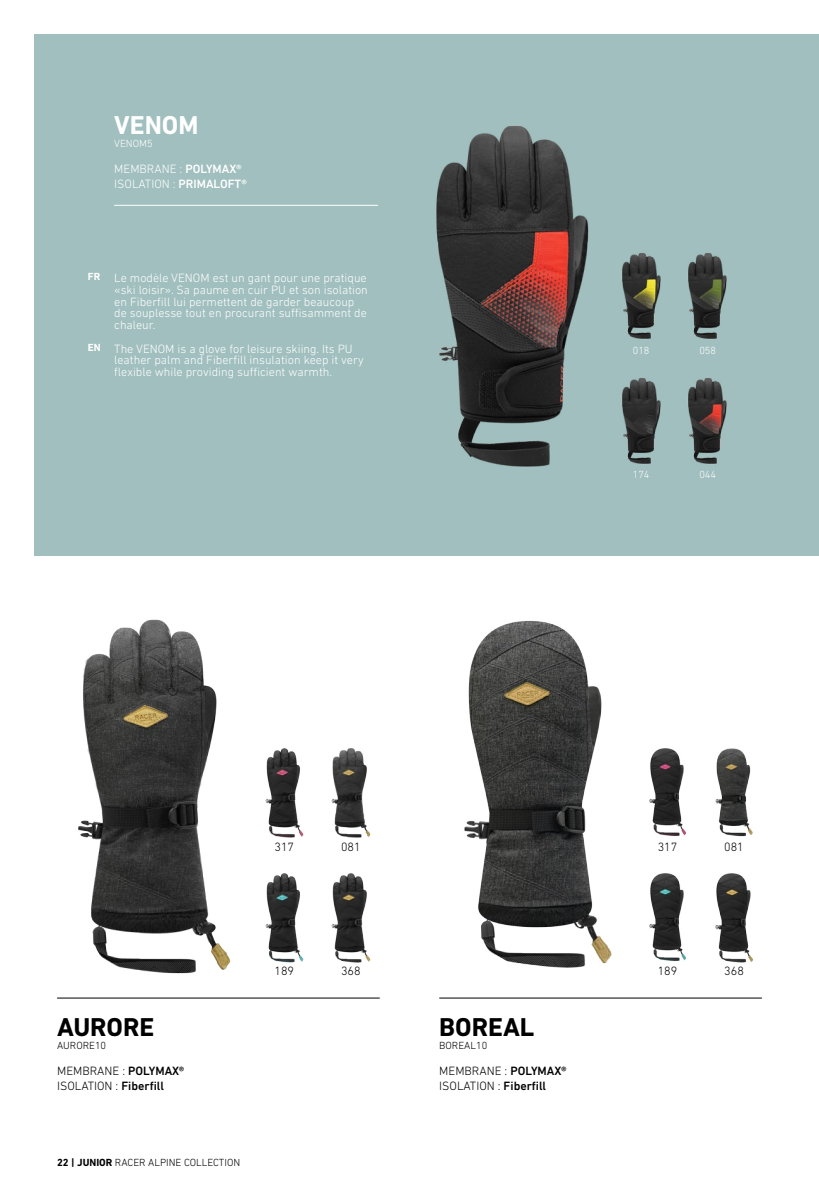
<style>
.page{position:relative;width:819px;height:1191px;background:#fff}
.page>*{position:absolute;margin:0;border:0;box-sizing:border-box;transform-origin:0 0}
.t1{font:700 26.25px "DIN Next LT Pro";color:#000}
.t2{font:700 26.25px "DIN Next LT Pro";color:#fff}
.t3{font:300 12.25px/11.9px "DIN Next LT Pro";color:#fff}
.t4{font:300 12.25px "DIN Next LT Pro";color:#000}
.t5{font:500 12.25px "DIN Next LT Pro";color:#000}
.t6{font:500 12.25px "DIN Next LT Pro";color:#fff}
.t7{font:300 10.5px "DIN Next LT Pro";color:#000}
.t8{font:300 10.5px "DIN Next LT Pro";color:#fff}
.t9{font:700 10.5px "DIN Next LT Pro";color:#000}
.t10{font:700 10.5px "DIN Next LT Pro";color:#fff}
.s1{font-weight:300}
.s2{font-weight:700;font-size:10.5px}
</style>
<div class="page">
<div style="left:35px;top:35px;width:784px;height:521px;background:#a0bfbe"></div>
<img style="left:622px;top:378px;width:39px;height:86px">
<img style="left:688px;top:378px;width:39px;height:86px">
<img style="left:622px;top:253px;width:39px;height:86px">
<img style="left:688px;top:253px;width:39px;height:86px">
<img style="left:436px;top:126px;width:153px;height:341px">
<hr style="left:114px;top:205px;width:264px;height:1px;background:#fff">
<img style="left:265px;top:873px;width:39px;height:89px">
<img style="left:649px;top:873px;width:38px;height:88px">
<img style="left:331px;top:873px;width:40px;height:89px">
<img style="left:715px;top:873px;width:39px;height:89px">
<img style="left:265px;top:748px;width:39px;height:89px">
<img style="left:649px;top:748px;width:38px;height:88px">
<img style="left:331px;top:748px;width:40px;height:89px">
<img style="left:715px;top:748px;width:38px;height:89px">
<img style="left:78px;top:619px;width:153px;height:355px">
<img style="left:464px;top:620px;width:148px;height:348px">
<hr style="left:57px;top:997px;width:322px;height:1px;background:#000">
<hr style="left:439px;top:997px;width:322px;height:1px;background:#000">
<h1 class="t2" style="left:114px;top:110px;width:86px">VENOM</h1>
<p class="t8" style="left:114px;top:137px;width:8px">VENOM</p>
<p class="t8" style="left:147px;top:137px;width:7px">5</p>
<p class="t3" style="left:114px;top:163px;width:9px">MEMBRANE</p>
<p class="t6" style="left:179px;top:162px;width:64px"><span class="s1">:</span> POLYMAX®</p>
<p class="t3" style="left:114px;top:178px;width:5px">ISOLATION</p>
<p class="t6" style="left:173px;top:177px;width:75px"><span class="s1">:</span> PRIMALOFT®</p>
<p class="t10" style="left:88px;top:271px;width:14px">FR</p>
<p class="t3" style="left:114px;top:271px;width:66px">Le modèle VENOM</p>
<p class="t3" style="left:114px;top:271px;width:255px;text-indent:98px">est un gant pour une pratique «ski loisir». Sa paume en cuir PU et son isolation en Fiberfill lui permettent de garder beaucoup de souplesse tout en procurant suffisamment de chaleur.</p>
<p class="t3" style="left:88px;top:342px;width:57px"><span class="s2">EN</span> The VENOM</p>
<p class="t3" style="left:114px;top:342px;width:251px;text-indent:63px">is a glove for leisure skiing. Its PU leather palm and Fiberfill insulation keep it very flexible while providing sufficient warmth.</p>
<p class="t8" style="left:632px;top:344px;width:18px">018</p>
<p class="t8" style="left:699px;top:344px;width:18px">058</p>
<p class="t8" style="left:632px;top:468px;width:18px">174</p>
<p class="t8" style="left:699px;top:468px;width:18px">044</p>
<p class="t4" style="left:274px;top:840px;width:21px">317</p>
<p class="t4" style="left:341px;top:840px;width:21px">081</p>
<p class="t4" style="left:657px;top:840px;width:21px">317</p>
<p class="t4" style="left:724px;top:840px;width:21px">081</p>
<p class="t4" style="left:274px;top:963px;width:21px">189</p>
<p class="t4" style="left:341px;top:963px;width:21px">368</p>
<p class="t4" style="left:657px;top:963px;width:21px">189</p>
<p class="t4" style="left:724px;top:963px;width:21px">368</p>
<h1 class="t1" style="left:57px;top:1011px;width:99px">AURORE</h1>
<h1 class="t1" style="left:439px;top:1011px;width:97px">BOREAL</h1>
<p class="t7" style="left:57px;top:1039px;width:8px">AURORE</p>
<p class="t7" style="left:95px;top:1039px;width:13px">10</p>
<p class="t7" style="left:439px;top:1039px;width:7px">BOREAL</p>
<p class="t7" style="left:476px;top:1039px;width:13px">10</p>
<p class="t4" style="left:57px;top:1064px;width:9px">MEMBRANE</p>
<p class="t5" style="left:122px;top:1064px;width:64px"><span class="s1">:</span> POLYMAX®</p>
<p class="t4" style="left:439px;top:1064px;width:9px">MEMBRANE</p>
<p class="t5" style="left:504px;top:1064px;width:64px"><span class="s1">:</span> POLYMAX®</p>
<p class="t4" style="left:57px;top:1079px;width:5px">ISOLATION</p>
<p class="t5" style="left:116px;top:1079px;width:50px"><span class="s1">:</span> Fiberfill</p>
<p class="t4" style="left:439px;top:1079px;width:7px">ISOLATION</p>
<p class="t5" style="left:498px;top:1079px;width:50px"><span class="s1">:</span> Fiberfill</p>
<p class="t9" style="left:57px;top:1156px;width:65px">22 | JUNIOR <span class="s1">RACER</span></p>
<p class="t7" style="left:148px;top:1156px;width:24px">ALPINE</p>
<p class="t7" style="left:184px;top:1156px;width:7px">COLLECTION</p>
</div>
